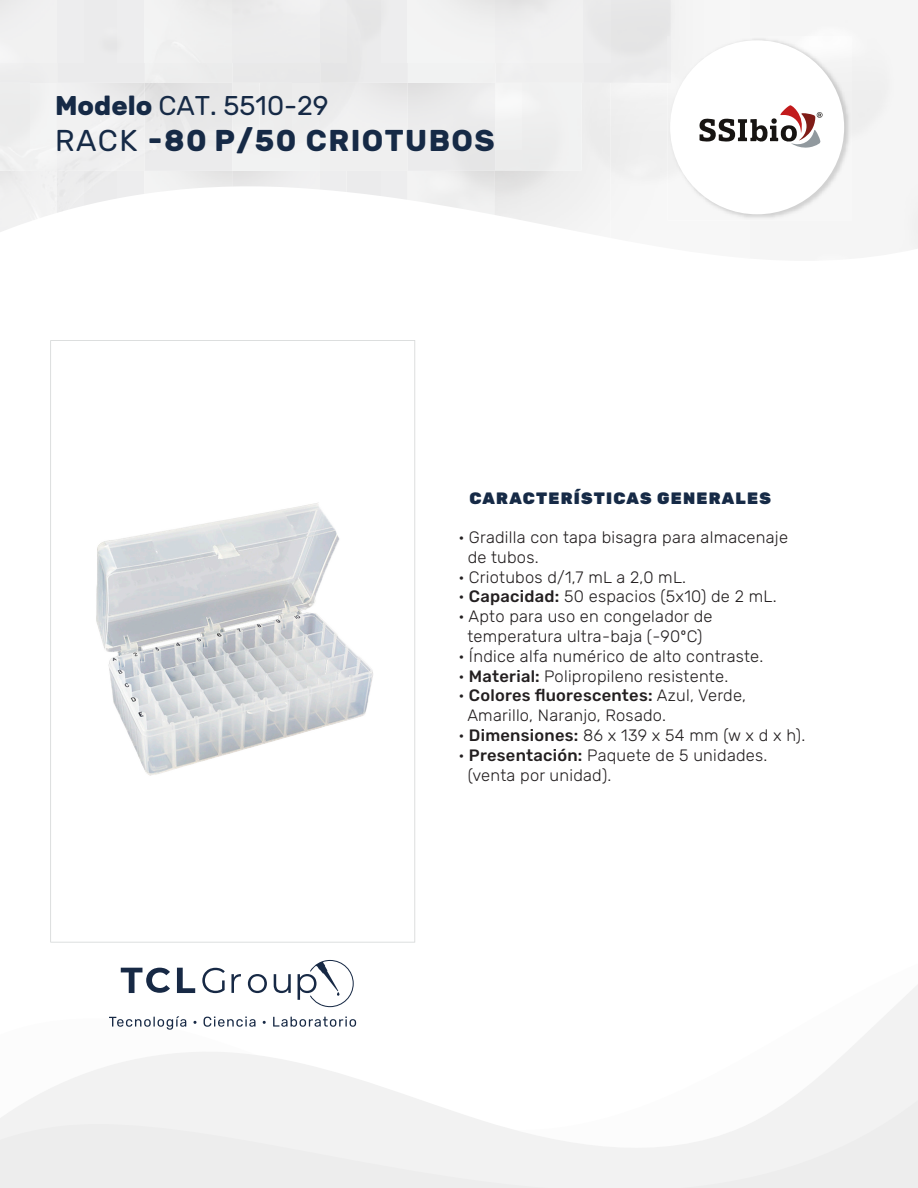
<style>
.page{position:relative;width:918px;height:1188px;background:#fff}
.page>*{position:absolute;margin:0;border:0;box-sizing:border-box;transform-origin:0 0}
.t1{font:700 30px "Rubik";letter-spacing:.05em;color:#162a46}
.t2{font:27px "Rubik";color:#162a46}
.t3{font:300 16.5px "Rubik";letter-spacing:.015em;color:#231f20}
.t4{font:500 16.5px "Rubik";letter-spacing:.015em;color:#231f20}
.t5{font:900 16.5px "Rubik";letter-spacing:.075em;color:#162a46}
.s1{font-weight:700}
.s2{font-weight:400}
.s3{font-weight:500}
.s4{font-weight:300}
</style>
<div class="page">
<svg style="left:30px;top:967px;width:888px;height:133px"></svg>
<svg style="left:0;top:1100px;width:918px;height:88px;fill:#f2f2f2"></svg>
<div style="left:495px;top:83px;width:87px;height:87px;background:#f0f0f0"></div>
<img style="left:292px;top:83px;width:230px;height:67px">
<div style="left:408px;top:63px;width:175px;height:20px;background:#f1f1f1"></div>
<div style="left:583px;top:0;width:88px;height:83px;background:#e7e7e8"></div>
<div style="left:117px;top:0;width:230px;height:63px;background:#ededee"></div>
<div style="left:57px;top:0;width:27px;height:63px;background:#ededee"></div>
<div style="left:381px;top:0;width:229px;height:63px;background:#f0f0f1"></div>
<svg style="left:50px;top:340px;width:365px;height:603px"></svg>
<svg style="left:121px;top:968px;width:49px;height:25px"></svg>
<svg style="left:177px;top:968px;width:18px;height:25px"></svg>
<svg style="left:202px;top:968px;width:23px;height:25px"></svg>
<svg style="left:231px;top:974px;width:10px;height:19px"></svg>
<svg style="left:248px;top:974px;width:19px;height:19px"></svg>
<svg style="left:274px;top:974px;width:17px;height:19px"></svg>
<svg style="left:298px;top:960px;width:56px;height:47px"></svg>
<svg style="left:109px;top:1016px;width:77px;height:14px"></svg>
<svg style="left:193px;top:1021px;width:4px;height:3px"></svg>
<svg style="left:204px;top:1017px;width:52px;height:10px"></svg>
<svg style="left:273px;top:1017px;width:83px;height:10px"></svg>
<img style="left:668px;top:36px;width:184px;height:184px">
<img style="left:668px;top:36px;width:3px;height:47px">
<div style="left:670px;top:40px;width:174px;height:174px;background:#fff;border-radius:50%"></div>
<svg style="left:699px;top:105px;width:124px;height:43px"></svg>
<img style="left:85px;top:492px;width:296px;height:294px">
<p class="t2" style="left:55px;top:91px;width:275px"><span class="s1">Modelo</span> CAT. 5510-29</p>
<p class="t1" style="left:55px;top:123px;width:441px"><span class="s2">RACK</span> -80 P/50 CRIOTUBOS</p>
<p class="t5" style="left:469px;top:489px;width:303px">CARACTERÍSTICAS GENERALES</p>
<p class="t3" style="left:459px;top:528px;width:331px">· Gradilla con tapa bisagra para almacenaje</p>
<p class="t3" style="left:468px;top:548px;width:72px">de tubos.</p>
<p class="t3" style="left:459px;top:568px;width:229px">· Criotubos d/1,7 mL a 2,0 mL.</p>
<p class="t3" style="left:459px;top:587px;width:319px">· <span class="s3">Capacidad:</span> 50 espacios x5( 10) de 2 mL.</p>
<p class="t3" style="left:459px;top:607px;width:255px">· Apto para uso en congelador de</p>
<p class="t3" style="left:467px;top:627px;width:237px">temperatura ultra-baja (-90ºC(</p>
<p class="t3" style="left:459px;top:647px;width:306px">· Índice alfa numérico de alto contraste.</p>
<p class="t3" style="left:459px;top:667px;width:271px">· <span class="s3">Material:</span> Polipropileno resistente.</p>
<p class="t4" style="left:459px;top:686px;width:289px"><span class="s4">·</span> Colores fluorescentes: <span class="s4">Azul, Verde,</span></p>
<p class="t3" style="left:467px;top:706px;width:200px">Amarillo, Naranjo, Rosado.</p>
<p class="t3" style="left:459px;top:726px;width:348px">· <span class="s3">Dimensiones:</span> 8 6 x 1 3 9 x 5 4 m m w ( . ( hxdx</p>
<p class="t3" style="left:459px;top:746px;width:310px">· <span class="s3">Presentación:</span> Paquete de 5 unidades.</p>
<p class="t3" style="left:468px;top:766px;width:145px">(venta por unidad .(</p>
</div>
